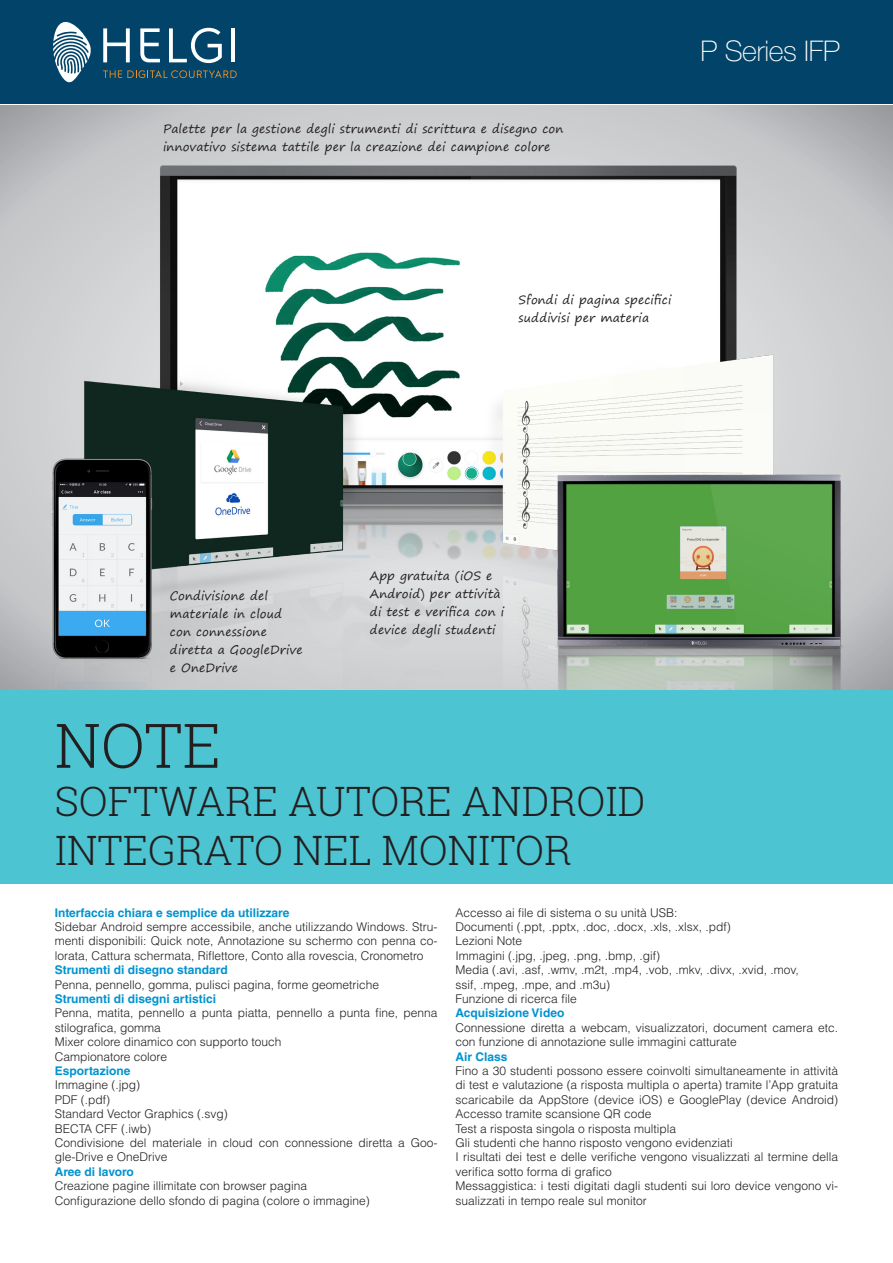
<style>
.page{position:relative;width:893px;height:1263px;background:#fff}
.page>*{position:absolute;margin:0;border:0;box-sizing:border-box;transform-origin:0 0}
.Intestazione_pagina{font:300 61.5px "Roboto Slab";color:#231f20}
.Intestazione_pagina-2{font:300 40.5px "Roboto Slab";color:#231f20}
.t1{font:100 28.5px "Helvetica Neue LT Std";letter-spacing:-.015em;color:#fff}
.t2{font:300 12px/14.4px "Helvetica LT Std";color:#231f20}
.t3{font:12px/18px "Segoe Print";letter-spacing:.01em;color:#231f20}
.t4{font:700 12px "Helvetica LT Std";color:#0093d0}
</style>
<div class="page">
<div style="left:0;top:0;width:893px;height:104px;background:#024469"></div>
<svg style="left:53px;top:22px;width:38px;height:61px"></svg>
<svg style="left:103px;top:28px;width:27px;height:34px"></svg>
<svg style="left:140px;top:28px;width:20px;height:34px"></svg>
<svg style="left:169px;top:28px;width:53px;height:35px"></svg>
<hr style="left:231px;top:28px;width:4px;height:34px;background:#fff">
<svg style="left:103px;top:70px;width:134px;height:8px"></svg>
<svg style="left:0;top:105px;width:892px;height:585px;background:#c3c4c6"></svg>
<img style="left:58px;top:137px;width:780px;height:553px">
<img style="left:548px;top:466px;width:303px;height:224px">
<img style="left:39px;top:448px;width:124px;height:242px">
<div style="left:0;top:690px;width:893px;height:194px;background:#4dc4d1"></div>
<p class="t3" style="left:163px;top:119px;width:402px">Palette per la gestione degli strumenti di scrittura e disegno con innovativo sistema tattile per la creazione dei campione colore</p>
<p class="t1" style="left:701px;top:35px;width:141px">P Series IFP</p>
<p class="t3" style="left:519px;top:290px;width:154px">Sfondi di pagina specifici</p>
<p class="t3" style="left:519px;top:308px;width:132px">suddivisi per materia</p>
<p class="t3" style="left:170px;top:587px;width:100px">Condivisione del</p>
<p class="t3" style="left:170px;top:605px;width:114px">materiale in cloud</p>
<p class="t3" style="left:170px;top:623px;width:98px">con connessione</p>
<p class="t3" style="left:170px;top:641px;width:134px">diretta a GoogleDrive</p>
<p class="t3" style="left:170px;top:659px;width:69px">e OneDrive</p>
<p class="t3" style="left:370px;top:567px;width:124px">App gratuita (iOS e</p>
<p class="t3" style="left:370px;top:585px;width:132px">Android) per attività</p>
<p class="t3" style="left:370px;top:603px;width:136px">di test e verifica con i</p>
<p class="t3" style="left:370px;top:621px;width:127px">device degli studenti</p>
<p class="Intestazione_pagina" style="left:55px;top:703px;width:168px">NOTE</p>
<p class="Intestazione_pagina-2" style="left:55px;top:774px;width:592px">SOFTWARE AUTORE ANDROID</p>
<p class="Intestazione_pagina-2" style="left:55px;top:822px;width:518px">INTEGRATO NEL MONITOR</p>
<p class="t4" style="left:55px;top:905px;width:236px">Interfaccia chiara e semplice da utilizzare</p>
<p class="t2" style="left:55px;top:919px;width:384px;text-align:justify">Sidebar Android sempre accessibile, anche utilizzando Windows. Stru&shy;menti disponibili: Quick note, Annotazione su schermo con penna co&shy;lorata, Cattura schermata, Riflettore, Conto alla rovescia, Cronometro</p>
<p class="t4" style="left:55px;top:962px;width:174px">Strumenti di disegno standard</p>
<p class="t2" style="left:55px;top:977px;width:326px">Penna, pennello, gomma, pulisci pagina, forme geometriche</p>
<p class="t4" style="left:55px;top:991px;width:163px">Strumenti di disegni artistici</p>
<p class="t2" style="left:55px;top:1006px;width:384px">Penna, matita, pennello a punta piatta, pennello a punta fine, penna stilografica, gomma</p>
<p class="t2" style="left:55px;top:1034px;width:228px">Mixer colore dinamico con supporto touch</p>
<p class="t2" style="left:55px;top:1049px;width:114px">Campionatore colore</p>
<p class="t4" style="left:55px;top:1063px;width:77px">Esportazione</p>
<p class="t2" style="left:55px;top:1078px;width:87px">Immagine (.jpg)</p>
<p class="t2" style="left:55px;top:1092px;width:57px">PDF (.pdf)</p>
<p class="t2" style="left:55px;top:1106px;width:175px">Standard Vector Graphics (.svg)</p>
<p class="t2" style="left:55px;top:1121px;width:98px">BECTA CFF (.iwb)</p>
<p class="t2" style="left:55px;top:1135px;width:384px">Condivisione del materiale in cloud con connessione diretta a Goo&shy;gle-Drive e OneDrive</p>
<p class="t4" style="left:55px;top:1164px;width:81px">Aree di lavoro</p>
<p class="t2" style="left:55px;top:1178px;width:254px">Creazione pagine illimitate con browser pagina</p>
<p class="t2" style="left:55px;top:1193px;width:317px">Configurazione dello sfondo di pagina (colore o immagine)</p>
<p class="t2" style="left:455px;top:905px;width:224px">Accesso ai file di sistema o su unità USB:</p>
<p class="t2" style="left:455px;top:919px;width:277px">Documenti (.ppt, .pptx, .doc, .docx, .xls, .xlsx, .pdf)</p>
<p class="t2" style="left:455px;top:934px;width:68px">Lezioni Note</p>
<p class="t2" style="left:455px;top:948px;width:206px">Immagini (.jpg, .jpeg, .png, .bmp, .gif)</p>
<p class="t2" style="left:455px;top:962px;width:345px">Media (.avi, .asf, .wmv, .m2t, .mp4, .vob, .mkv, .divx, .xvid, .mov,</p>
<p class="t2" style="left:455px;top:977px;width:156px">ssif, .mpeg, .mpe, and .m3u)</p>
<p class="t2" style="left:455px;top:991px;width:123px">Funzione di ricerca file</p>
<p class="t4" style="left:455px;top:1006px;width:110px">Acquisizione Video</p>
<p class="t2" style="left:455px;top:1020px;width:384px">Connessione diretta a webcam, visualizzatori, document camera etc. con funzione di annotazione sulle immagini catturate</p>
<p class="t4" style="left:455px;top:1049px;width:54px">Air Class</p>
<p class="t2" style="left:455px;top:1063px;width:384px;text-align:justify">Fino a 30 studenti possono essere coinvolti simultaneamente in attività di test e valutazione (a risposta multipla o aperta) tramite l’App gratuita scaricabile da AppStore (device iOS) e GooglePlay (device Android)<br>Accesso tramite scansione QR code</p>
<p class="t2" style="left:455px;top:1121px;width:222px">Test a risposta singola o risposta multipla</p>
<p class="t2" style="left:455px;top:1135px;width:279px">Gli studenti che hanno risposto vengono evidenziati</p>
<p class="t2" style="left:455px;top:1150px;width:384px">I risultati dei test e delle verifiche vengono visualizzati al termine della verifica sotto forma di grafico</p>
<p class="t2" style="left:455px;top:1178px;width:384px">Messaggistica: i testi digitati dagli studenti sui loro device vengono vi&shy;sualizzati in tempo reale sul monitor</p>
</div>
